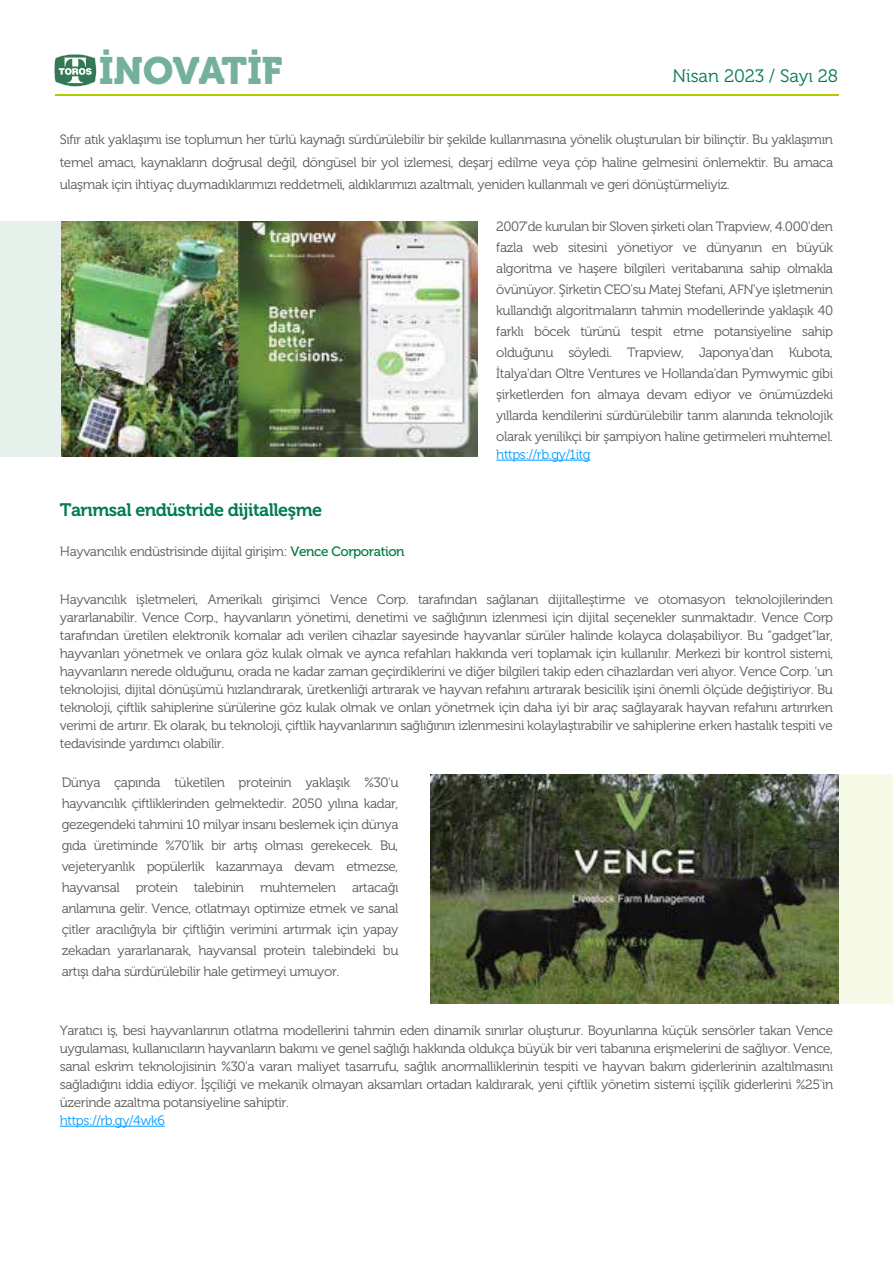
<style>
.page{position:relative;width:893px;height:1263px;background:#fff}
.page>*{position:absolute;margin:0;border:0;box-sizing:border-box;transform-origin:0 0}
.t1{font:37.95px "Museo 900";color:#73b19a}
.t2{font:18px "Museo 700";letter-spacing:-.03em;color:#007b52}
.t3{font:18px "Museo 300";color:#007b52}
.t4{font:13.5px/21px "Museo 300";letter-spacing:-.03em;color:#575756;text-align:justify}
.t5{font:13.5px "Museo 300";letter-spacing:-.03em;color:#009bff}
.s1{font-family:"Museo 500";color:#007943}
</style>
<div class="page">
<hr style="left:55px;top:94px;width:783px;height:2px;background:#b4cc04">
<svg style="left:54px;top:54px;width:43px;height:33px"></svg>
<hr style="left:496px;top:460px;width:94px;height:1px;background:#009bff">
<hr style="left:60px;top:1126px;width:105px;height:1px;background:#009bff">
<div style="left:439px;top:775px;width:454px;height:229px;background:#f7fae6"></div>
<div style="left:0;top:221px;width:446px;height:236px;background:#e6f1ec"></div>
<img style="left:62px;top:221px;width:415px;height:235px">
<img style="left:430px;top:775px;width:408px;height:229px">
<h1 class="t1" style="left:99px;top:49px;width:185px">İNOVATİF</h1>
<h2 class="t3" style="left:672px;top:67px;width:167px">Nisan 2023 / Sayı 28</h2>
<p class="t4" style="left:60px;top:128px;width:775px;line-height:22.5px">Sıfır atık yaklaşımı ise toplumun her türlü kaynağı sürdürülebilir bir şekilde kullanmasına yönelik oluşturulan bir bilinçtir. Bu yaklaşımın temel amacı, kaynakların doğrusal değil, döngüsel bir yol izlemesi, deşarj edilme veya çöp haline gelmesini önlemektir. Bu amaca ulaşmak için ihtiyaç duymadıklarımızı reddetmeli, aldıklarımızı azaltmalı, yeniden kullanmalı ve geri dönüştürmeliyiz.</p>
<p class="t4" style="left:496px;top:216px;width:338px">2007'de kurulan bir Sloven şirketi olan Trapview, 4.000'den fazla web sitesini yönetiyor ve dünyanın en büyük algoritma ve haşere bilgileri veritabanına sahip olmakla övünüyor. Şirketin CEO'su Matej Stefani, AFN'ye işletmenin kullandığı algoritmaların tahmin modellerinde yaklaşık 40 farklı böcek türünü tespit etme potansiyeline sahip olduğunu söyledi. Trapview, Japonya'dan Kubota, İtalya'dan Oltre Ventures ve Hollanda'dan Pymwymic gibi şirketlerden fon almaya devam ediyor ve önümüzdeki yıllarda kendilerini sürdürülebilir tarım alanında teknolojik olarak yenilikçi bir şampiyon haline getirmeleri muhtemel.</p>
<p class="t5" style="left:496px;top:447px;width:96px">https://rb.gy/1itg</p>
<h2 class="t2" style="left:60px;top:500px;width:264px">Tarımsal endüstride dijitalleşme</h2>
<p class="t4" style="left:60px;top:541px;width:346px">Hayvancılık endüstrisinde dijital girişim: <span class="s1">Vence Corporation</span></p>
<p class="t4" style="left:60px;top:591px;width:775px;line-height:18px">Hayvancılık işletmeleri, Amerikalı girişimci Vence Corp. tarafından sağlanan dijitalleştirme ve otomasyon teknolojilerinden yararlanabilir. Vence Corp., hayvanların yönetimi, denetimi ve sağlığının izlenmesi için dijital seçenekler sunmaktadır. Vence Corp tarafından üretilen elektronik kornalar adı verilen cihazlar sayesinde hayvanlar sürüler halinde kolayca dolaşabiliyor. Bu “gadget”lar, hayvanları yönetmek ve onlara göz kulak olmak ve ayrıca refahları hakkında veri toplamak için kullanılır. Merkezi bir kontrol sistemi, hayvanların nerede olduğunu, orada ne kadar zaman geçirdiklerini ve diğer bilgileri takip eden cihazlardan veri alıyor. Vence Corp. ‘un teknolojisi, dijital dönüşümü hızlandırarak, üretkenliği artırarak ve hayvan refahını artırarak besicilik işini önemli ölçüde değiştiriyor. Bu teknoloji, çiftlik sahiplerine sürülerine göz kulak olmak ve onları yönetmek için daha iyi bir araç sağlayarak hayvan refahını artırırken verimi de artırır. Ek olarak, bu teknoloji, çiftlik hayvanlarının sağlığının izlenmesini kolaylaştırabilir ve sahiplerine erken hastalık tespiti ve tedavisinde yardımcı olabilir.</p>
<p class="t4" style="left:62px;top:772px;width:338px">Dünya çapında tüketilen proteinin yaklaşık %30'u hayvancılık çiftliklerinden gelmektedir. 2050 yılına kadar, gezegendeki tahmini 10 milyar insanı beslemek için dünya gıda üretiminde %70'lik bir artış olması gerekecek. Bu, vejeteryanlık popülerlik kazanmaya devam etmezse, hayvansal protein talebinin muhtemelen artacağı anlamına gelir. Vence, otlatmayı optimize etmek ve sanal çitler aracılığıyla bir çiftliğin verimini artırmak için yapay zekadan yararlanarak, hayvansal protein talebindeki bu artışı daha sürdürülebilir hale getirmeyi umuyor.</p>
<p class="t4" style="left:60px;top:1021px;width:775px;line-height:18px">Yaratıcı iş, besi hayvanlarının otlatma modellerini tahmin eden dinamik sınırlar oluşturur. Boyunlarına küçük sensörler takan Vence uygulaması, kullanıcıların hayvanların bakımı ve genel sağlığı hakkında oldukça büyük bir veri tabanına erişmelerini de sağlıyor. Vence, sanal eskrim teknolojisinin %30'a varan maliyet tasarrufu, sağlık anormalliklerinin tespiti ve hayvan bakım giderlerinin azaltılmasını sağladığını iddia ediyor. İşçiliği ve mekanik olmayan aksamları ortadan kaldırarak, yeni çiftlik yönetim sistemi işçilik giderlerini %25'in üzerinde azaltma potansiyeline sahiptir.</p>
<p class="t5" style="left:60px;top:1113px;width:107px">https://rb.gy/4wk6</p>
</div>
